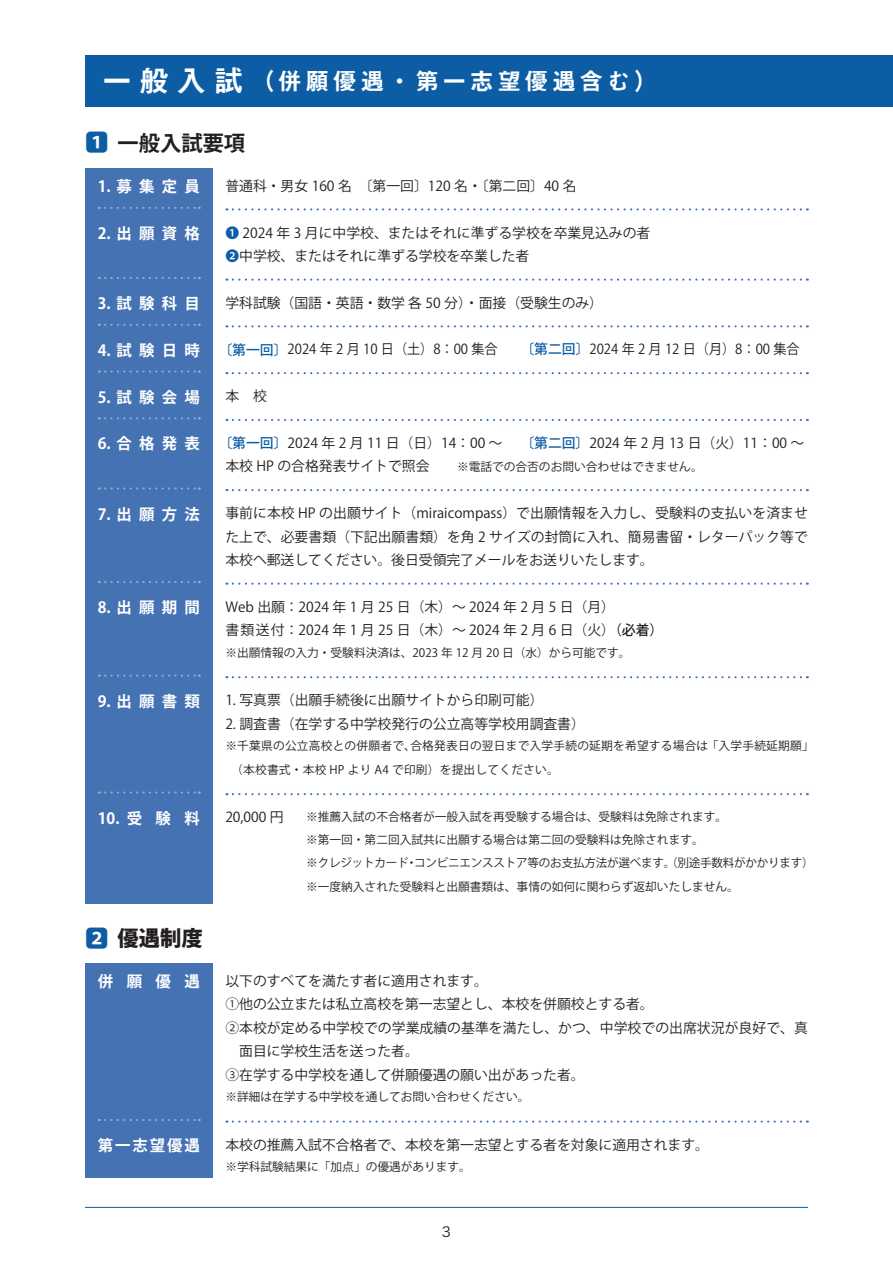
<style>
.page{position:relative;width:893px;height:1263px;background:#fff}
.page>*{position:absolute;margin:0;border:0;box-sizing:border-box;transform-origin:0 0}
.t1{font:23.85px "Midashi Go Pro MB31";letter-spacing:.15em;color:#fff}
.t2{font:700 21.3px "Koz Go Pr 6 N";color:#231f20}
.t3{font:800 21.3px "Koz Go Pr 6 N";color:#231f20}
.t4{font:700 15.45px "Koz Go Pr 6 N";letter-spacing:.47em;color:#fff}
.t5{font:13.8px/23.4px "Koz Go Pr 6 N";color:#231f20}
.t6{font:13.8px "Koz Go Pr 6 N";color:#231f20;scale:.95 1}
.t7{font:13.8px "Hira Kaku Pro N W3";color:#231f20}
.t8{font:11.7px/23.1px "Koz Go Pr 6 N";color:#231f20}
.t9{font:11.7px/23.4px "Koz Go Pr 6 N";letter-spacing:.02em;color:#231f20}
.s1{font-size:29.7px}
.s2{font-size:23.4px;color:#0d5da5}
.s3{font-weight:700;font-size:23.4px;color:#0d5da5}
.s4{color:#0d5da5}
.s5{font-weight:500;color:#0d5da5}
.s6{font-size:13.8px}
.s7{font-weight:500}
</style>
<div class="page">
<hr style="left:85px;top:1207px;width:723px;height:1px;background:#0d5da5">
<div style="left:85px;top:55px;width:808px;height:51px;background:#0d5da5"></div>
<svg style="left:233px;top:208px;width:575px;height:2px"></svg>
<svg style="left:233px;top:279px;width:575px;height:2px"></svg>
<svg style="left:233px;top:325px;width:575px;height:2px"></svg>
<svg style="left:233px;top:372px;width:575px;height:2px"></svg>
<svg style="left:233px;top:419px;width:575px;height:2px"></svg>
<svg style="left:233px;top:489px;width:575px;height:2px"></svg>
<svg style="left:233px;top:583px;width:575px;height:2px"></svg>
<svg style="left:233px;top:676px;width:575px;height:2px"></svg>
<svg style="left:233px;top:793px;width:575px;height:2px"></svg>
<div style="left:85px;top:168px;width:128px;height:736px;background:#4572b3"></div>
<svg style="left:99px;top:207px;width:101px;height:2px"></svg>
<svg style="left:99px;top:277px;width:101px;height:2px"></svg>
<svg style="left:99px;top:324px;width:101px;height:2px"></svg>
<svg style="left:99px;top:370px;width:101px;height:3px"></svg>
<svg style="left:99px;top:417px;width:101px;height:2px"></svg>
<svg style="left:99px;top:487px;width:101px;height:3px"></svg>
<svg style="left:99px;top:581px;width:101px;height:2px"></svg>
<svg style="left:99px;top:674px;width:101px;height:3px"></svg>
<svg style="left:99px;top:791px;width:101px;height:3px"></svg>
<svg style="left:233px;top:1120px;width:575px;height:3px"></svg>
<div style="left:85px;top:963px;width:128px;height:215px;background:#4572b3"></div>
<svg style="left:99px;top:1119px;width:101px;height:2px"></svg>
<h1 class="t1" style="left:102px;top:62px;width:557px"><span class="s1">一般入試</span>（併願優遇・第一志望優遇含む）</h1>
<h2 class="t2" style="left:85px;top:131px;width:162px"><span class="s2">1</span> 一般入試要項</h2>
<p class="t4" style="left:98px;top:178px;width:104px">1.募集定員</p>
<p class="t4" style="left:98px;top:225px;width:104px">2.出願資格</p>
<p class="t4" style="left:98px;top:295px;width:104px">3.試験科目</p>
<p class="t4" style="left:98px;top:341px;width:104px">4.試験日時</p>
<p class="t4" style="left:98px;top:388px;width:104px">5.試験会場</p>
<p class="t4" style="left:98px;top:435px;width:104px">6.合格発表</p>
<p class="t4" style="left:98px;top:505px;width:104px">7.出願方法</p>
<p class="t4" style="left:98px;top:599px;width:104px">8.出願期間</p>
<p class="t4" style="left:98px;top:692px;width:104px">9.出願書類</p>
<p class="t4" style="left:98px;top:809px;width:104px">10.受 験 料</p>
<h2 class="t3" style="left:85px;top:926px;width:119px"><span class="s3">2</span> 優遇制度</h2>
<p class="t4" style="left:98px;top:973px;width:104px">併願優遇</p>
<p class="t4" style="left:98px;top:1137px;width:104px">第一志望優遇</p>
<p class="t5" style="left:225px;top:174px;width:353px">普通科・男女 160 名　〔第一回〕120 名・〔第二回〕40 名</p>
<p class="t5" style="left:225px;top:221px;width:427px"><span class="s4">❶</span> 2024 年 3 月に中学校、またはそれに準ずる学校を卒業見込みの者<br><span class="s4">❷</span>中学校、またはそれに準ずる学校を卒業した者</p>
<p class="t5" style="left:225px;top:291px;width:379px">学科試験（国語・英語・数学各 50 分）・面接（受験生のみ）</p>
<p class="t6" style="left:218px;top:342px;width:295px"><span class="s5">〔第一回〕</span>2024 年 2 月 10 日（土）8：00 集合</p>
<p class="t6" style="left:520px;top:342px;width:295px"><span class="s5">〔第二回〕</span>2024 年 2 月 12 日（月）8：00 集合</p>
<p class="t5" style="left:225px;top:385px;width:43px">本　校</p>
<p class="t5" style="left:218px;top:432px;width:285px"><span class="s5">〔第一回〕</span>2024 年 2 月 11 日（日）14：00 ～</p>
<p class="t5" style="left:520px;top:432px;width:285px"><span class="s5">〔第二回〕</span>2024 年 2 月 13 日（火）11：00 ～</p>
<p class="t8" style="left:225px;top:455px;width:479px"><span class="s6">本校 HP の合格発表サイトで照会　　</span>※電話での合否のお問い合わせはできません。</p>
<p class="t5" style="left:225px;top:502px;width:584px;text-align:justify">事前に本校 HP の出願サイト（miraicompass）で出願情報を入力し、受験料の支払いを済ませた上で、必要書類（下記出願書類）を角 2 サイズの封筒に入れ、簡易書留・レターパック等で本校へ郵送してください。後日受領完了メールをお送りいたします。</p>
<p class="t5" style="left:225px;top:595px;width:440px">Web 出願：2024 年 1 月 25 日（木）～ 2024 年 2 月 5 日（月）<br>書類送付：2024 年 1 月 25 日（木）～ 2024 年 2 月 6 日（火）<span class="s7">（必着）</span></p>
<p class="t8" style="left:225px;top:641px;width:407px">※出願情報の入力・受験料決済は、2023 年 12 月 20 日（水）から可能です。</p>
<p class="t5" style="left:225px;top:689px;width:320px">1. 写真票（出願手続後に出願サイトから印刷可能）</p>
<p class="t5" style="left:225px;top:712px;width:361px">2. 調査書（在学する中学校発行の公立高等学校用調査書）</p>
<p class="t9" style="left:231px;top:734px;width:584px;text-indent:-6px">※千葉県の公立高校との併願者で、合格発表日の翌日まで入学手続の延期を希望する場合は「入学手続延期願」（本校書式・本校 HP より A4 で印刷）を提出してください。</p>
<p class="t5" style="left:225px;top:806px;width:60px">20,000 円</p>
<p class="t8" style="left:306px;top:806px;width:509px">※推薦入試の不合格者が一般入試を再受験する場合は、受験料は免除されます。<br>※第一回・第二回入試共に出願する場合は第二回の受験料は免除されます。<br>※クレジットカード・コンビニエンスストア等のお支払方法が選べます。（別途手数料がかかります）※一度納入された受験料と出願書類は、事情の如何に関わらず返却いたしません。</p>
<p class="t5" style="left:225px;top:969px;width:264px">以下のすべてを満たす者に適用されます。</p>
<p class="t5" style="left:225px;top:993px;width:430px">①他の公立または私立高校を第一志望とし、本校を併願校とする者。</p>
<p class="t5" style="left:225px;top:1016px;width:584px">②本校が定める中学校での学業成績の基準を満たし、かつ、中学校での出席状況が良好で、真</p>
<p class="t5" style="left:239px;top:1040px;width:181px">面目に学校生活を送った者。</p>
<p class="t5" style="left:225px;top:1063px;width:361px">③在学する中学校を通して併願優遇の願い出があった者。</p>
<p class="t8" style="left:225px;top:1085px;width:306px">※詳細は在学する中学校を通してお問い合わせください。</p>
<p class="t5" style="left:225px;top:1133px;width:485px">本校の推薦入試不合格者で、本校を第一志望とする者を対象に適用されます。</p>
<p class="t8" style="left:225px;top:1155px;width:247px">※学科試験結果に「加点」の優遇があります。</p>
<p class="t7" style="left:442px;top:1219px;width:11px">3</p>
</div>
